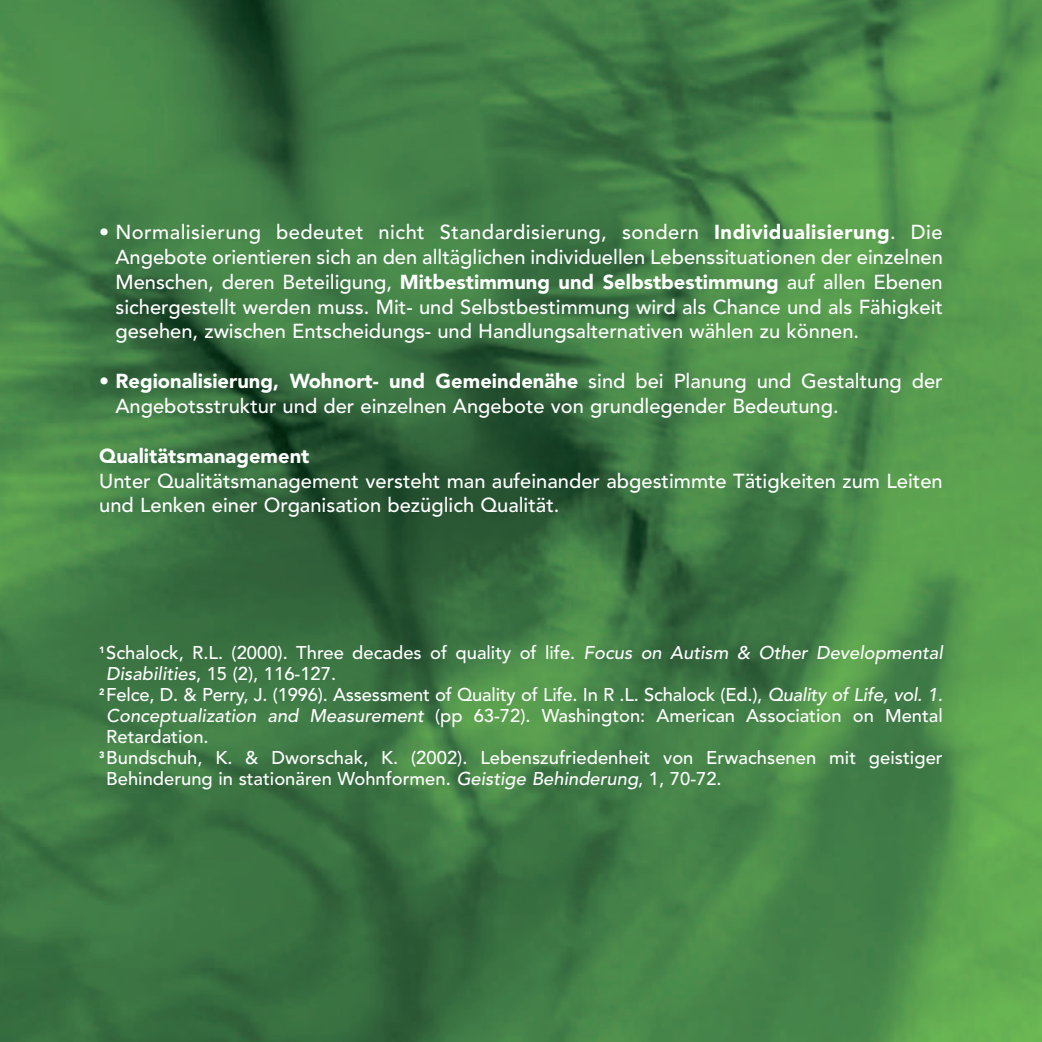
<style>
.page{position:relative;width:1042px;height:1042px;background:#fff}
.page>*{position:absolute;margin:0;border:0;box-sizing:border-box;transform-origin:0 0}
.t1{font:500 20.12px/24.8px "Avenir";color:#fff}
.t2{font:900 20.12px "Avenir";color:#fff}
.t3{font:500 18.38px "Avenir";color:#fff}
.s1{font-weight:900}
.s2{font-style:italic}
</style>
<div class="page">
<img style="left:0;top:0;width:1042px;height:1042px">
<p class="t1" style="left:115px;top:221px;width:829px;text-align:justify;text-indent:-16px">• Normalisierung bedeutet nicht Standardisierung, sondern <span class="s1">Individualisierung</span>. Die Angebote orientieren sich an den alltäglichen individuellen Lebenssituationen der einzelnen Menschen, deren Beteiligung, <span class="s1">Mitbestimmung und Selbstbestimmung</span> auf allen Ebenen sichergestellt werden muss. Mit- und Selbstbestimmung wird als Chance und als Fähigkeit gesehen, zwischen Entscheidungs- und Handlungsalternativen wählen zu können.</p>
<p class="t1" style="left:115px;top:370px;width:829px;text-indent:-16px">• <span class="s1">Regionalisierung, Wohnort- und Gemeindenähe</span> sind bei Planung und Gestaltung der<br>Angebotsstruktur und der einzelnen Angebote von grundlegender Bedeutung.</p>
<p class="t2" style="left:99px;top:447px;width:212px">Qualitätsmanagement</p>
<p class="t1" style="left:99px;top:470px;width:845px">Unter Qualitätsmanagement versteht man aufeinander abgestimmte Tätigkeiten zum Leiten und Lenken einer Organisation bezüglich Qualität.</p>
<p class="t3" style="left:99px;top:645px;width:845px"><sup>1</sup> Schalock, R.L. (2000). Three decades of quality of life. <span class="s2">Focus on Autism &amp; Other Developmental</span></p>
<p class="t3" style="left:106px;top:666px;width:231px"><span class="s2">Disabilities</span>, 15 (2), 116-127.</p>
<p class="t3" style="left:99px;top:687px;width:845px"><sup>2</sup> Felce, D. &amp; Perry, J. (1996). Assessment of Quality of Life. In R .L. Schalock (Ed.), <span class="s2">Quality of Life, vol. 1.</span></p>
<p class="t3" style="left:106px;top:708px;width:838px"><span class="s2">Conceptualization and Measurement</span> (pp 63-72). Washington: American Association on Mental</p>
<p class="t3" style="left:106px;top:729px;width:104px">Retardation.</p>
<p class="t3" style="left:99px;top:750px;width:845px"><sup>3</sup> Bundschuh, K. &amp; Dworschak, K. (2002). Lebenszufriedenheit von Erwachsenen mit geistiger</p>
<p class="t3" style="left:106px;top:771px;width:617px">Behinderung in stationären Wohnformen. <span class="s2">Geistige Behinderung</span>, 1, 70-72.</p>
</div>
